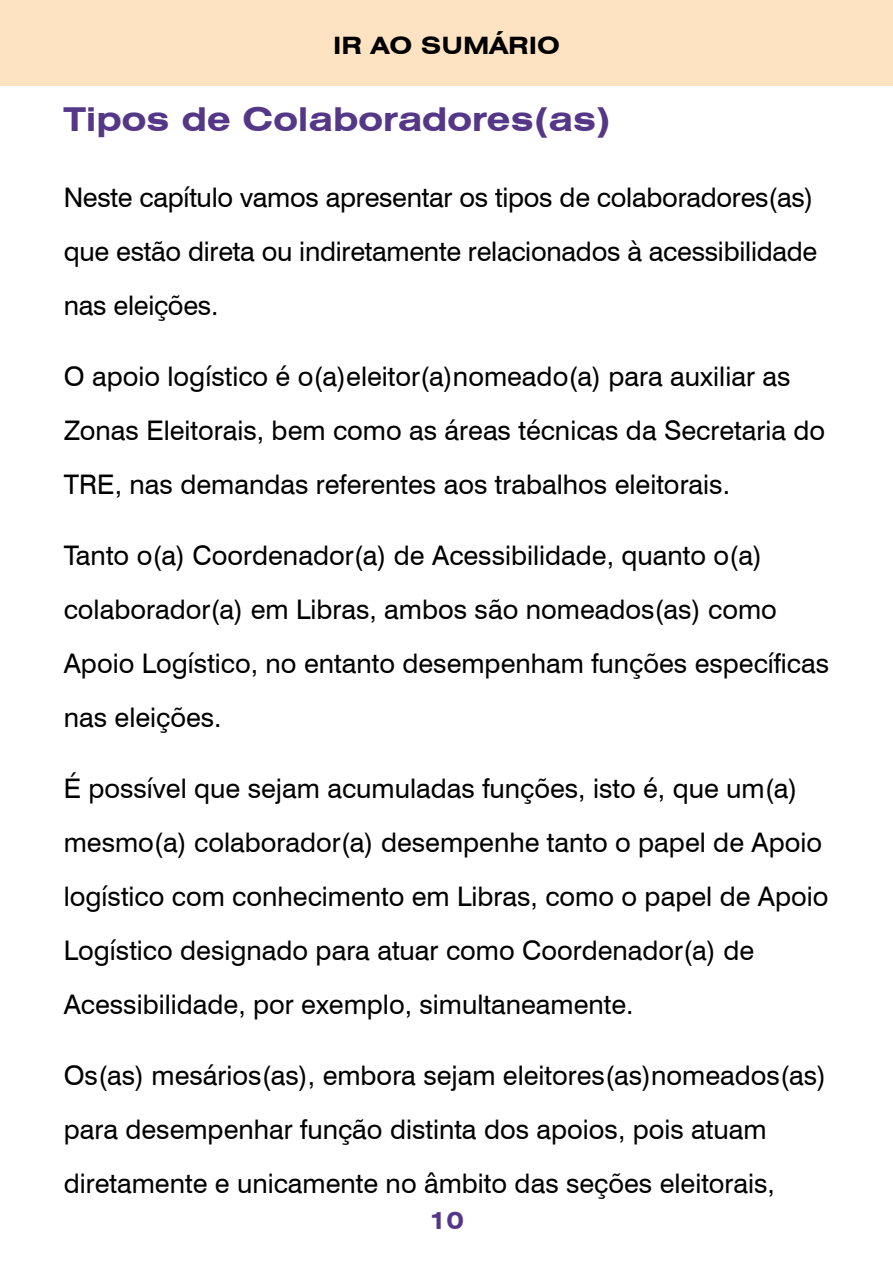
<style>
.page{position:relative;width:893px;height:1263px;background:#fff}
.page>*{position:absolute;margin:0;border:0;box-sizing:border-box;transform-origin:0 0}
.Título-01{font:700 expanded 33px "Swiss 721 BT";color:#553788}
.texto-01{font:27px/54px "Swiss 721 BT";color:#000}
.t1{font:700 expanded 24px "Swiss 721 BT";color:#000}
.t2{font:700 expanded 24px "Swiss 721 BT";color:#553788}
</style>
<div class="page">
<div style="left:0;top:0;width:893px;height:85px;background:#fde3c2"></div>
<p class="t1" style="left:333px;top:31px;width:228px">IR AO SUMÁRIO</p>
<p class="Título-01" style="left:64px;top:100px;width:549px">Tipos de Colaboradores(as)</p>
<p class="texto-01" style="left:64px;top:170px;width:755px">Neste capítulo vamos apresentar os tipos de colaboradores(as) que estão direta ou indiretamente relacionados à acessibilidade nas eleições.</p>
<p class="texto-01" style="left:64px;top:349px;width:763px">O apoio logístico é o(a)eleitor(a)nomeado(a) para auxiliar as<br>Zonas Eleitorais, bem como as áreas técnicas da Secretaria do<br>TRE, nas demandas referentes aos trabalhos eleitorais.</p>
<p class="texto-01" style="left:64px;top:528px;width:767px">Tanto o(a) Coordenador(a) de Acessibilidade, quanto o(a) colaborador(a) em Libras, ambos são nomeados(as) como Apoio Logístico, no entanto desempenham funções específicas nas eleições.</p>
<p class="texto-01" style="left:64px;top:761px;width:766px">É possível que sejam acumuladas funções, isto é, que um(a) mesmo(a) colaborador(a) desempenhe tanto o papel de Apoio logístico com conhecimento em Libras, como o papel de Apoio Logístico designado para atuar como Coordenador(a) de Acessibilidade, por exemplo, simultaneamente.</p>
<p class="texto-01" style="left:64px;top:1048px;width:764px">Os(as) mesários(as), embora sejam eleitores(as)nomeados(as) para desempenhar função distinta dos apoios, pois atuam diretamente e unicamente no âmbito das seções eleitorais,</p>
<p class="t2" style="left:429px;top:1206px;width:36px">10</p>
</div>
